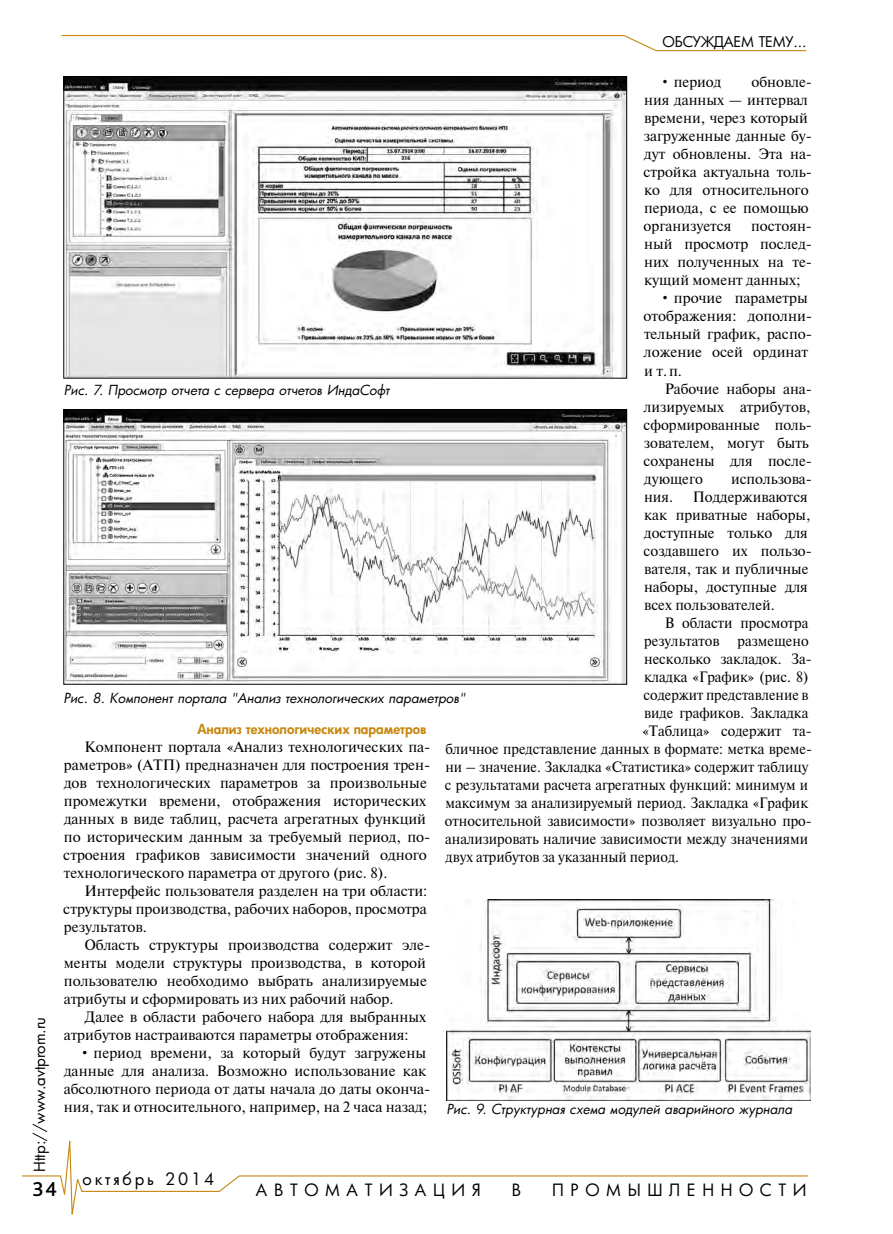
<style>
.page{position:relative;width:893px;height:1234px;background:#fff}
.page>*{position:absolute;margin:0;border:0;box-sizing:border-box;transform-origin:0 0}
.t1{font:500 21px "Bliss Pro";color:#000}
.t2{font:16.5px "Futura Cyr";letter-spacing:.4em;color:#000}
.t3{font:16.5px "Futura Cyr";letter-spacing:.17em;color:#000}
.t4{font:15px/18px "Newton";color:#000}
.t5{font:15px "Newton";color:#000;scale:.95 1}
.t6{font:15px "Newton";color:#000;scale:.94 1}
.t7{font:15px "Futura Cyr";color:#000}
.t8{font:14.4px "Futura Cyr";letter-spacing:-.01em;color:#000}
.t9{font:italic 13.5px "Futura Cyr";color:#000}
.t10{font:800 13.5px "Futura Cyr";color:#c88810}
</style>
<div class="page">
<svg style="left:22px;top:1141px;width:786px;height:74px"></svg>
<svg style="left:61px;top:35px;width:746px;height:17px"></svg>
<img style="left:65px;top:78px;width:560px;height:298px">
<div style="left:63px;top:76px;width:564px;height:302px;border:1px solid #000"></div>
<img style="left:65px;top:411px;width:560px;height:271px">
<div style="left:63px;top:409px;width:564px;height:275px;border:1px solid #000"></div>
<img style="left:446px;top:899px;width:365px;height:201px">
<p class="t9" style="left:64px;top:381px;width:327px">Рис. 7. Просмотр отчета с сервера отчетов ИндаСофт</p>
<p class="t8" style="left:662px;top:33px;width:145px">ОБСУЖДАЕМ ТЕМУ...</p>
<p class="t4" style="left:644px;top:73px;width:170px;text-indent:108px">обновле&shy;ния данных — интервал времени, через который загруженные данные бу&shy;дут обновлены. Эта на&shy;стройка актуальна толь&shy;ко для относительного периода, с ее помощью организуется</p>
<p class="t4" style="left:660px;top:73px;width:63px">• период</p>
<p class="t4" style="left:644px;top:217px;width:170px;text-align:justify;text-indent:107px">постоян&shy;ный просмотр послед&shy;них полученных на те&shy;кущий момент данных;</p>
<p class="t4" style="left:644px;top:289px;width:170px;text-indent:16px">• прочие параметры отображения: дополни&shy;тельный график, распо&shy;ложение осей ординат и т.п.</p>
<p class="t4" style="left:644px;top:379px;width:170px;text-indent:21px">Рабочие наборы ана&shy;лизируемых атрибутов, сформированные поль&shy;зователем, могут быть сохранены для после&shy;дующего</p>
<p class="t4" style="left:731px;top:469px;width:83px">использова-</p>
<p class="t4" style="left:644px;top:487px;width:170px;text-indent:49px">Поддерживаются как приватные наборы, доступные только для создавшего их пользо&shy;вателя, так и публичные наборы, доступные для всех пользователей.</p>
<p class="t5" style="left:665px;top:611px;width:153px">В области просмотра</p>
<p class="t5" style="left:644px;top:629px;width:175px">результатов размещено</p>
<p class="t5" style="left:644px;top:647px;width:178px">несколько закладок. За-</p>
<p class="t5" style="left:644px;top:665px;width:174px">кладка «График» (рис. 8)</p>
<p class="t6" style="left:644px;top:683px;width:177px">содержит представление в</p>
<p class="t5" style="left:644px;top:701px;width:174px">виде графиков. Закладка</p>
<p class="t5" style="left:642px;top:719px;width:180px">«Таблица» содержит та-</p>
<p class="t5" style="left:445px;top:737px;width:387px">бличное представление данных в формате: метка време-</p>
<p class="t6" style="left:445px;top:755px;width:388px">ни – значение. Закладка «Статистика» содержит таблицу</p>
<p class="t6" style="left:445px;top:773px;width:388px">с результатами расчета агрегатных функций: минимум и</p>
<p class="t5" style="left:445px;top:791px;width:383px">максимум за анализируемый период. Закладка «График</p>
<p class="t5" style="left:445px;top:809px;width:388px">относительной зависимости» позволяет визуально про-</p>
<p class="t5" style="left:445px;top:827px;width:383px">анализировать наличие зависимости между значениями</p>
<p class="t6" style="left:446px;top:845px;width:250px">двух атрибутов за указанный период.</p>
<p class="t4" style="left:644px;top:487px;width:31px">ния.</p>
<p class="t9" style="left:63px;top:689px;width:403px">Рис. 8. Компонент портала "Анализ технологических параметров"</p>
<p class="t10" style="left:197px;top:720px;width:231px">Анализ технологических параметров</p>
<p class="t4" style="left:63px;top:737px;width:369px;text-indent:21px">Компонент портала «Анализ технологических па&shy;раметров» (АТП) предназначен для построения трен&shy;дов технологических параметров за произвольные промежутки времени, отображения исторических данных в виде таблиц, расчета агрегатных функций по историческим данным за требуемый период, по&shy;строения графиков зависимости значений одного технологического параметра от другого (рис. 8).</p>
<p class="t4" style="left:63px;top:881px;width:366px;text-align:justify;text-indent:21px">Интерфейс пользователя разделен на три области: структуры производства, рабочих наборов, просмотра результатов.</p>
<p class="t4" style="left:64px;top:935px;width:368px;text-indent:21px">Область структуры производства содержит эле&shy;менты модели структуры производства, в которой пользователю необходимо выбрать анализируемые атрибуты и сформировать из них рабочий набор.</p>
<p class="t4" style="left:64px;top:1007px;width:364px;text-indent:21px">Далее в области рабочего набора для выбранных атрибутов настраиваются параметры отображения:</p>
<p class="t4" style="left:64px;top:1043px;width:368px;text-indent:16px">• период времени, за который будут загружены данные для анализа. Возможно использование как абсолютного периода от даты начала до даты оконча&shy;ния, так и относительного, например, на 2 часа назад;</p>
<p class="t7" style="left:30px;top:1171px;width:157px;rotate:-90deg">Http://www.avtprom.ru</p>
<p class="t9" style="left:446px;top:1100px;width:347px">Рис. 9. Структурная схема модулей аварийного журнала</p>
<p class="t3" style="left:83px;top:1168px;width:133px">октябрь 2014</p>
<h1 class="t1" style="left:33px;top:1175px;width:26px">34</h1>
<p class="t2" style="left:256px;top:1179px;width:226px">АВТОМАТИЗАЦИЯ</p>
<p class="t2" style="left:512px;top:1179px;width:11px">В</p>
<p class="t2" style="left:552px;top:1179px;width:256px">ПРОМЫШЛЕННОСТИ</p>
</div>
